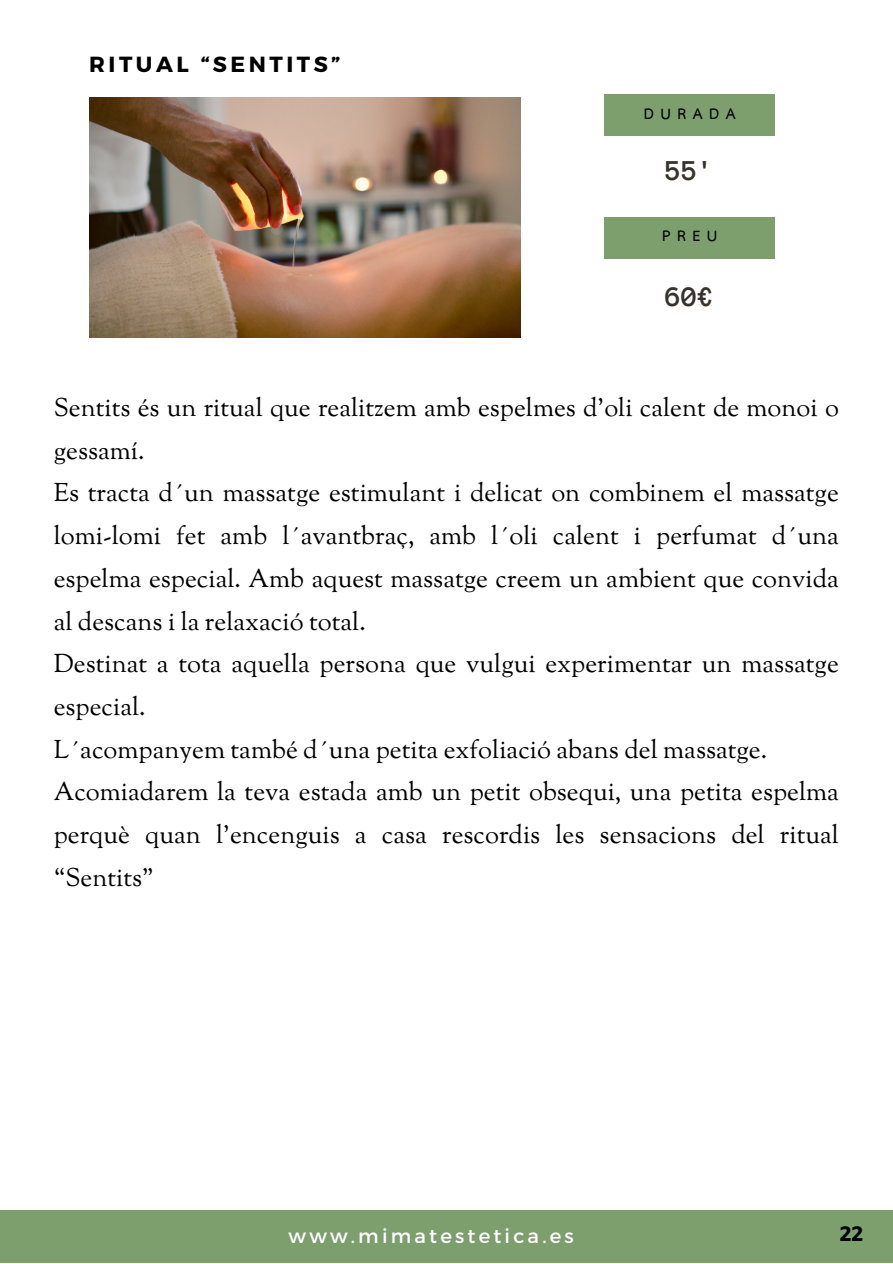
<style>
.page{position:relative;width:893px;height:1264px;background:#fff}
.page>*{position:absolute;margin:0;border:0;box-sizing:border-box;transform-origin:0 0}
.t1{font:700 29.4px "Anonymous Pro";color:#37332c}
.t2{font:25.5px/42.8px "Sorts Mill Goudy";color:#000}
.t3{font:24px "RTL Media Pro Bold";color:#000}
.t4{font:700 21.9px "Montserrat";letter-spacing:.16em;color:#000}
.t5{font:700 21.9px "TH Sarabun New";letter-spacing:.3em;color:#000}
.t6{font:19.65px "Montserrat";letter-spacing:.16em;color:#fff}
</style>
<div class="page">
<img style="left:89px;top:98px;width:431px;height:239px">
<div style="left:604px;top:94px;width:171px;height:42px;background:#7d9f6e"></div>
<div style="left:604px;top:217px;width:171px;height:41px;background:#7d9f6e"></div>
<div style="left:0;top:1209px;width:892px;height:53px;background:#7d9f6e"></div>
<p class="t4" style="left:89px;top:50px;width:252px">RITUAL “SENTITS”</p>
<p class="t5" style="left:643px;top:101px;width:93px">DURADA</p>
<p class="t1" style="left:665px;top:156px;width:50px">55'</p>
<p class="t5" style="left:662px;top:223px;width:57px">PREU</p>
<p class="t1" style="left:665px;top:282px;width:50px">60€</p>
<p class="t2" style="left:54px;top:388px;width:786px">Sentits és un ritual que realitzem amb espelmes d'oli calent de monoi o gessamí.</p>
<p class="t2" style="left:54px;top:474px;width:786px;text-align:justify">Es tracta d´un massatge estimulant i delicat on combinem el massatge lomi-lomi fet amb l´avantbraç, amb l´oli calent i perfumat d´una espelma especial. Amb aquest massatge creem un ambient que convida al descans i la relaxació total.</p>
<p class="t2" style="left:54px;top:644px;width:786px">Destinat a tota aquella persona que vulgui experimentar un massatge especial.</p>
<p class="t2" style="left:54px;top:730px;width:715px">L´acompanyem també d´una petita exfoliació abans del massatge.</p>
<p class="t2" style="left:54px;top:773px;width:786px;text-align:justify">Acomiadarem la teva estada amb un petit obsequi, una petita espelma perquè quan l’encenguis a casa rescordis les sensacions del ritual “Sentits”</p>
<p class="t6" style="left:288px;top:1222px;width:287px">www.mimatestetica.es</p>
<p class="t3" style="left:839px;top:1224px;width:25px">22</p>
</div>
